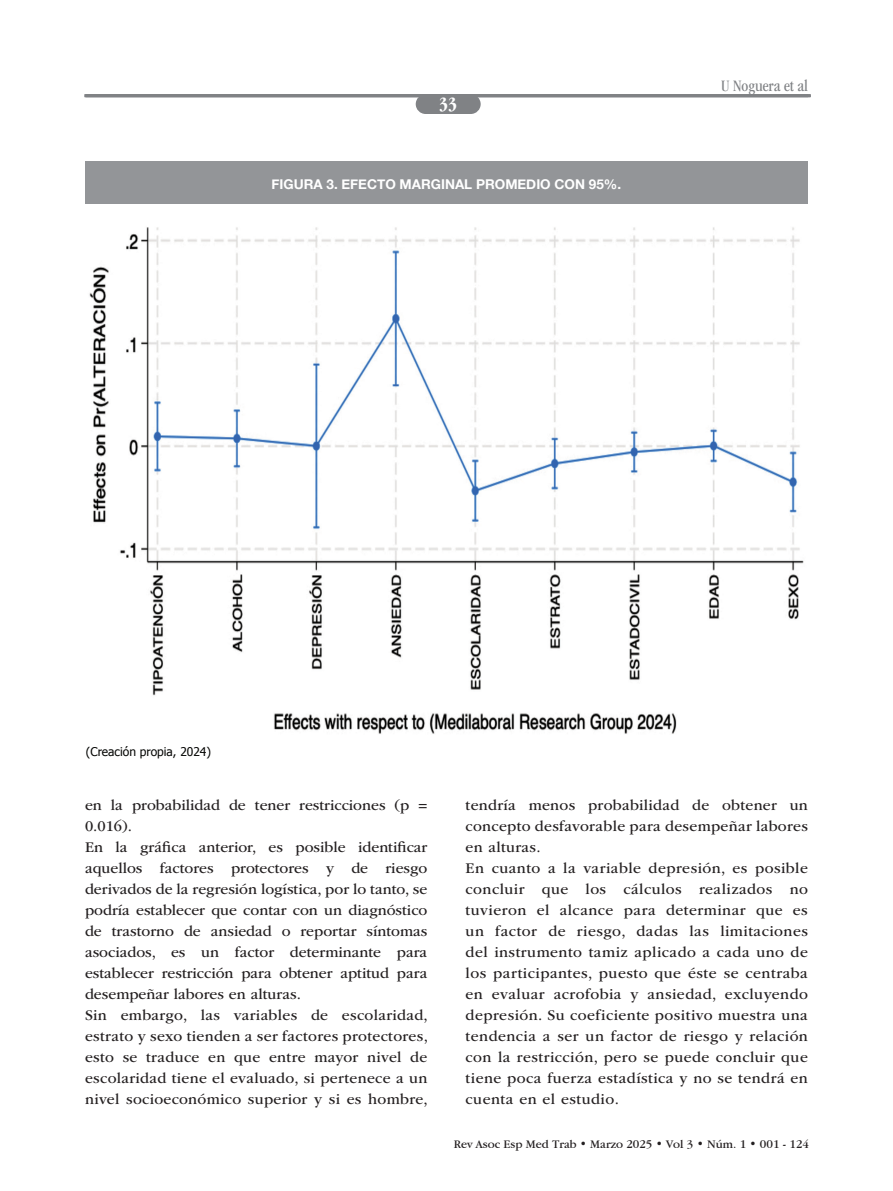
<style>
.page{position:relative;width:893px;height:1191px;background:#fff}
.page>*{position:absolute;margin:0;border:0;box-sizing:border-box;transform-origin:0 0}
.t1{font:700 condensed 19.5px "ITC Garamond Std";color:#fff}
.t2{font:condensed 16.5px "ITC Garamond Std";color:#808285}
.t3{font:15.45px/21px "ITC Garamond Std";color:#231f20}
.t4{font:15.45px/21px "ITC Garamond Std";letter-spacing:.02em;color:#231f20}
.t5{font:700 13.5px "Helvetica Neue";color:#fff}
.t6{font:12px "Garamond IT Cby BT";color:#231f20}
.t7{font:12px "Tahoma";color:#040503}
</style>
<div class="page">
<div style="left:416px;top:94px;width:65px;height:20px;background:#808285;border-radius:10px"></div>
<hr style="left:86px;top:94px;width:722px;height:3px;background:#808285">
<div style="left:85px;top:162px;width:723px;height:42px;background:#939598"></div>
<img style="left:89px;top:227px;width:715px;height:507px">
<p class="t1" style="left:439px;top:93px;width:19px">33</p>
<p class="t5" style="left:272px;top:174px;width:351px">FIGURA 3. EFECTO MARGINAL PROMEDIO CON 95%.</p>
<p class="t2" style="left:721px;top:76px;width:88px">U Noguera et al</p>
<p class="t7" style="left:86px;top:744px;width:127px">(Creación propia, 2024)</p>
<p class="t3" style="left:85px;top:795px;width:344px">en la probabilidad de tener restricciones (p = 0.016).<br>En la gráfica anterior, es posible identificar aquellos factores protectores y de riesgo derivados de la regresión logística, por lo tanto, se podría establecer que contar con un diagnóstico de trastorno de ansiedad o reportar síntomas asociados, es un factor determinante para establecer restricción para obtener aptitud para desempeñar labores en alturas.<br>Sin embargo, las variables de escolaridad, estrato y sexo tienden a ser factores protectores, esto se traduce en que entre mayor nivel de escolaridad tiene el evaluado, si pertenece a un nivel socioeconómico superior y si es hombre,</p>
<p class="t4" style="left:466px;top:795px;width:344px">tendría menos probabilidad de obtener un concepto desfavorable para desempeñar labores en alturas.<br>En cuanto a la variable depresión, es posible concluir que los cálculos realizados no tuvieron el alcance para determinar que es un factor de riesgo, dadas las limitaciones del instrumento tamiz aplicado a cada uno de los participantes, puesto que éste se centraba en evaluar acrofobia y ansiedad, excluyendo depresión. Su coeficiente positivo muestra una tendencia a ser un factor de riesgo y relación con la restricción, pero se puede concluir que tiene poca fuerza estadística y no se tendrá en cuenta en el estudio.</p>
<p class="t6" style="left:454px;top:1136px;width:357px">Rev Asoc Esp Med Trab • Marzo 2025 • Vol 3 • Núm. 1 • 001 - 124</p>
</div>
